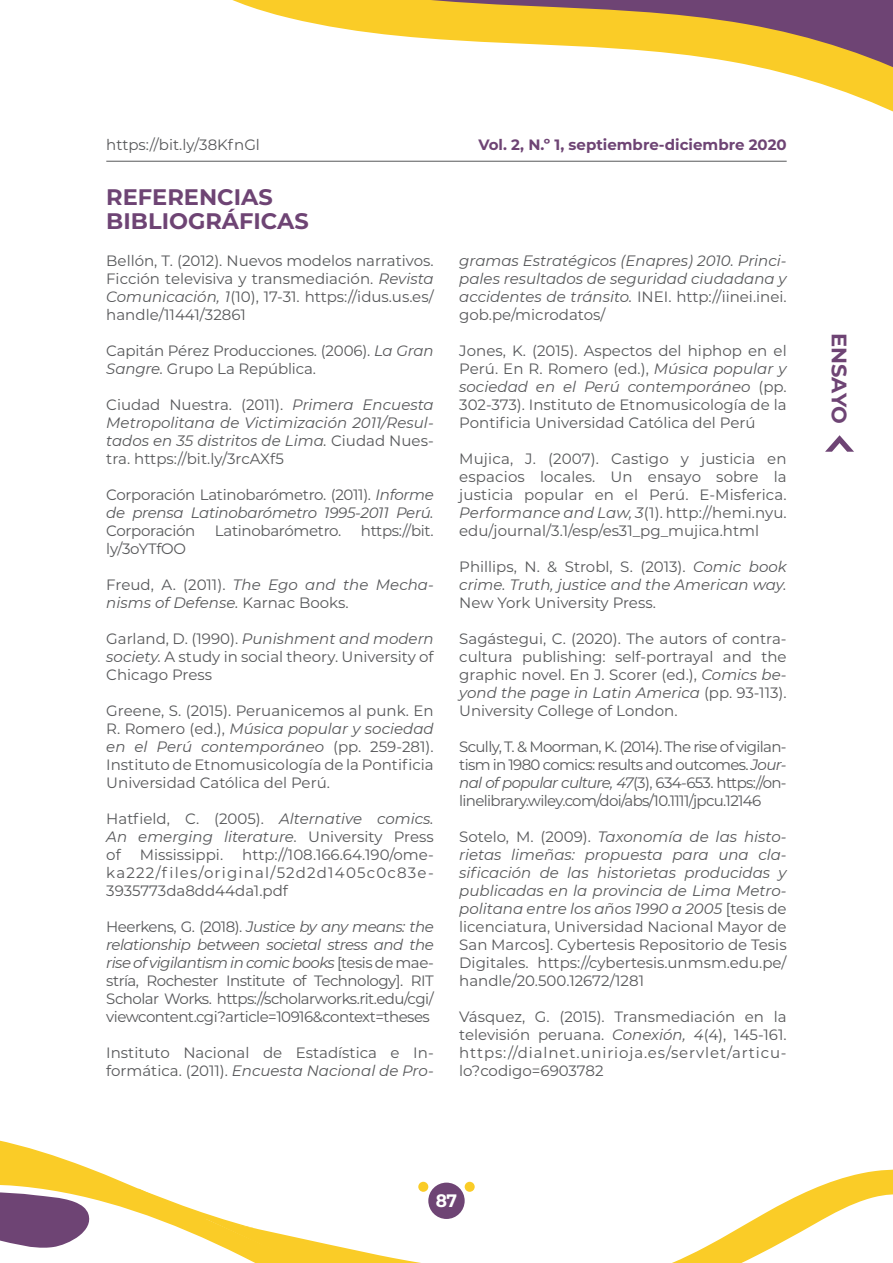
<style>
.page{position:relative;width:893px;height:1263px;background:#fff}
.page>*{position:absolute;margin:0;border:0;box-sizing:border-box;transform-origin:0 0}
.t1{font:700 22.5px "Montserrat";color:#6e4474}
.pestañas{font:700 21px "Montserrat";color:#6e4474}
.t2{font:700 18px "Montserrat";color:#fff;scale:.95 1}
.t3{font:15px/18px "Montserrat";color:#57585a;text-align:justify}
.t4{font:italic 15px/18px "Montserrat";color:#57585a;text-align:justify}
.t5{font:15px "Montserrat";letter-spacing:-.02em;color:#57585a}
.t6{font:700 15px "Montserrat";color:#6e4474}
.s1{font-style:italic}
.s2{font-style:normal}
</style>
<div class="page">
<svg style="left:0;top:1140px;width:201px;height:108px"></svg>
<svg style="left:201px;top:1169px;width:692px;height:94px"></svg>
<svg style="left:138px;top:1188px;width:119px;height:41px"></svg>
<svg style="left:267px;top:0;width:626px;height:161px"></svg>
<hr style="left:106px;top:161px;width:681px;height:1px;background:#57585a">
<svg style="left:825px;top:435px;width:29px;height:17px"></svg>
<p class="t3" style="left:106px;top:135px;width:155px">https://bit.ly/38KfnGl</p>
<p class="t1" style="left:106px;top:180px;width:168px">REFERENCIAS</p>
<p class="t1" style="left:106px;top:204px;width:204px">BIBLIOGRÁFICAS</p>
<p class="t3" style="left:106px;top:251px;width:329px">Bellón, T. (2012). Nuevos modelos narrativos.<br>Ficción televisiva y transmediación. <span class="s1">Revista Comunicación, 1</span>(10), 17-31. https://idus.us.es/ handle/11441/32861</p>
<p class="t3" style="left:106px;top:341px;width:329px">Capitán Pérez Producciones. (2006). <span class="s1">La Gran<br>Sangre.</span> Grupo La República.</p>
<p class="t4" style="left:106px;top:395px;width:329px"><span class="s2">Ciudad Nuestra. (2011).</span> Primera Encuesta Metropolitana de Victimización 2011/Resul&shy;tados en 35 distritos de Lima. <span class="s2">Ciudad Nues&shy;tra. https://bit.ly/3rcAXf5</span></p>
<p class="t3" style="left:106px;top:485px;width:329px">Corporación Latinobarómetro. (2011). <span class="s1">Informe de prensa Latinobarómetro 1995-2011 Perú.<br></span>Corporación</p>
<p class="t5" style="left:215px;top:520px;width:128px">Latinobarómetro.</p>
<p class="t5" style="left:361px;top:520px;width:74px">https://bit.</p>
<p class="t5" style="left:106px;top:538px;width:81px">ly/3oYTfOO</p>
<p class="t4" style="left:106px;top:575px;width:329px"><span class="s2">Freud, A. (2011).</span> The Ego and the Mecha&shy;nisms of Defense. <span class="s2">Karnac Books.</span></p>
<p class="t3" style="left:106px;top:629px;width:329px">Garland, D. (1990). <span class="s1">Punishment and modern society.</span> A study in social theory. University of Chicago Press</p>
<p class="t3" style="left:106px;top:701px;width:329px">Greene, S. (2015). Peruanicemos al punk. En R. Romero (ed.), <span class="s1">Música popular y sociedad en el Perú contemporáneo</span> (pp. 259-281).<br>Instituto de Etnomusicología de la Pontificia Universidad Católica del Perú.</p>
<p class="t4" style="left:106px;top:809px;width:329px"><span class="s2">Hatfield, C. (2005).</span> Alternative comics.<br>An emerging literature. <span class="s2">University Press of</span></p>
<p class="t3" style="left:106px;top:845px;width:329px;text-indent:136px">http://108.166.64.190/ome&shy;ka222/files/original/52d2d1405c0c83e-3935773da8dd44da1.pdf</p>
<p class="t3" style="left:106px;top:917px;width:329px">Heerkens, G. (2018). <span class="s1">Justice by any means: the relationship between societal stress and the rise of vigilantism in comic books</span> [tesis de mae&shy;stría, Rochester Institute of Technology]. RIT Scholar Works. https://scholarworks.rit.edu/cgi/ viewcontent.cgi?article=10916&amp;context=theses</p>
<p class="t3" style="left:106px;top:1043px;width:329px">Instituto Nacional de Estadística e In&shy;formática. (2011). <span class="s1">Encuesta Nacional de Pro-</span></p>
<p class="t3" style="left:140px;top:845px;width:85px">Mississippi.</p>
<p class="t6" style="left:478px;top:134px;width:310px">Vol. 2, N.º 1, septiembre-diciembre 2020</p>
<p class="t4" style="left:459px;top:251px;width:329px">gramas Estratégicos (Enapres) 2010. Princi&shy;pales resultados de seguridad ciudadana y accidentes de tránsito. <span class="s2">INEI. http://iinei.inei. gob.pe/microdatos/</span></p>
<p class="t3" style="left:459px;top:341px;width:329px">Jones, K. (2015). Aspectos del hiphop en el Perú. En R. Romero (ed.), <span class="s1">Música popular y sociedad en el Perú contemporáneo</span> (pp.<br>302-373). Instituto de Etnomusicología de la Pontificia Universidad Católica del Perú</p>
<p class="t3" style="left:459px;top:449px;width:329px">Mujica, J. (2007). Castigo y justicia en espacios locales. Un ensayo sobre la justicia popular en el Perú. E-Misferica.<br><span class="s1">Performance and Law, 3</span>(1). http://hemi.nyu. edu/journal/3.1/esp/es31_pg_mujica.html</p>
<p class="t3" style="left:459px;top:557px;width:329px">Phillips, N. &amp; Strobl, S. (2013). <span class="s1">Comic book crime. Truth, justice and the American way.<br></span>New York University Press.</p>
<p class="t3" style="left:459px;top:629px;width:329px">Sagástegui, C. (2020). The autors of contra&shy;cultura publishing: self-portrayal and the graphic novel. En J. Scorer (ed.), <span class="s1">Comics be&shy;yond the page in Latin America</span> (pp. 93-113).<br>University College of London.</p>
<p class="t3" style="left:459px;top:737px;width:329px">Scully, T. &amp; Moorman, K. (2014). The rise of vigilan&shy;tism in 1980 comics: results and outcomes. <span class="s1">Jour&shy;nal of popular culture, 47</span>(3), 634-653. https://on&shy;linelibrary.wiley.com/doi/abs/10.1111/jpcu.12146</p>
<p class="t3" style="left:459px;top:827px;width:329px">Sotelo, M. (2009). <span class="s1">Taxonomía de las histo&shy;rietas limeñas: propuesta para una cla&shy;sificación de las historietas producidas y publicadas en la provincia de Lima Metro&shy;politana entre los años 1990 a 2005</span> [tesis de licenciatura, Universidad Nacional Mayor de San Marcos]. Cybertesis Repositorio de Tesis Digitales. https://cybertesis.unmsm.edu.pe/ handle/20.500.12672/1281</p>
<p class="t3" style="left:459px;top:1007px;width:329px">Vásquez, G. (2015). Transmediación en la televisión peruana. <span class="s1">Conexión, 4</span>(4), 145-161. https://dialnet.unirioja.es/servlet/articu&shy;lo?codigo=6903782</p>
<p class="pestañas" style="left:854px;top:333px;width:92px;rotate:90deg">ENSAYO</p>
<p class="t2" style="left:436px;top:1187px;width:24px">87</p>
</div>
